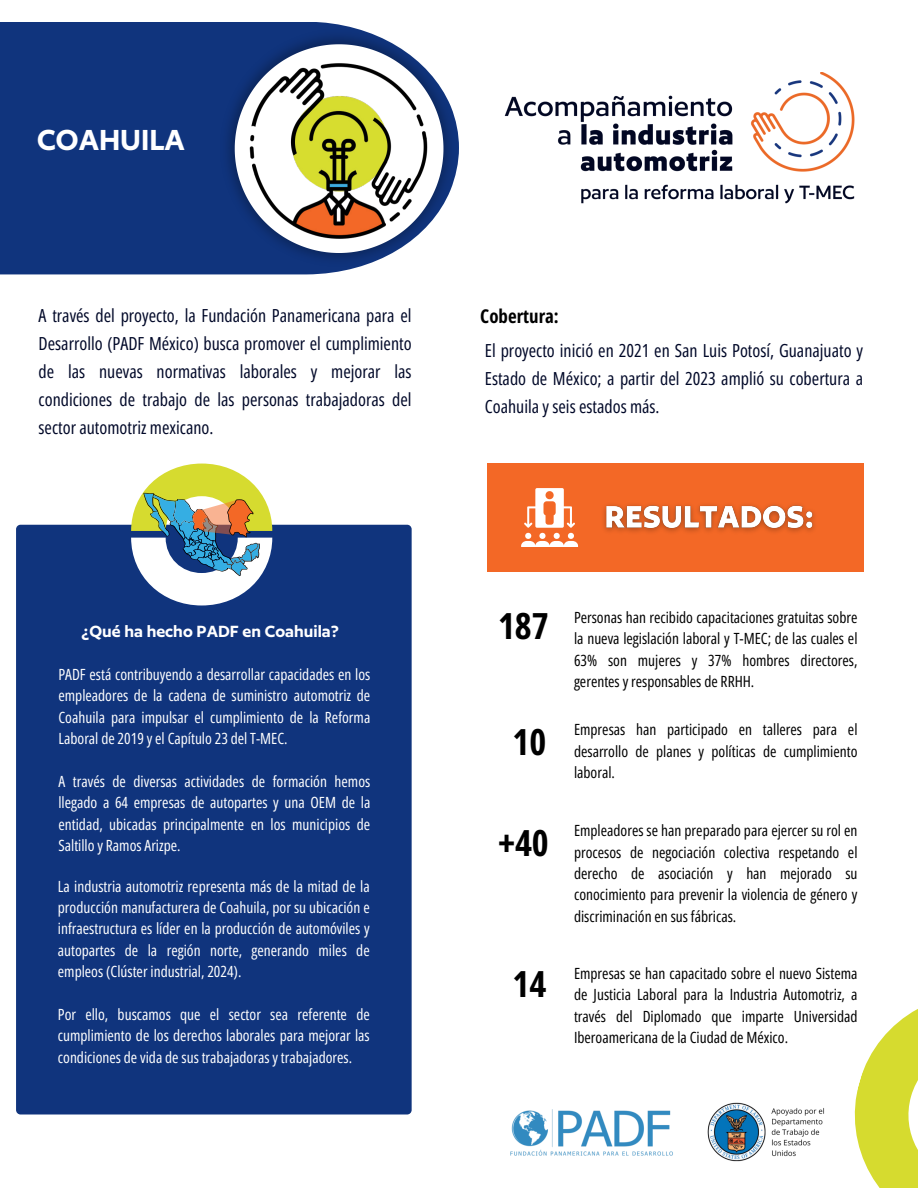
<style>
.page{position:relative;width:918px;height:1188px;background:#fff}
.page>*{position:absolute;margin:0;border:0;box-sizing:border-box;transform-origin:0 0}
.t1{font:700 36px "Open Sans Condensed";color:#000}
.t2{font:600 33.75px "Author";color:#fff}
.t3{font:600 18.9px "Author";color:#fff}
.t4{font:700 18.9px "Open Sans Condensed";color:#000}
.t5{font:18px/28.2px "Open Sans Condensed";color:#000828;text-align:justify}
.t6{font:15.45px/21.3px "Open Sans Condensed";color:#fff;text-align:justify}
.t7{font:15.45px/21.3px "Open Sans Condensed";color:#000;text-align:justify}
</style>
<div class="page">
<div style="left:16px;top:525px;width:396px;height:590px;background:#10347d;border-radius:5px"></div>
<svg style="left:854px;top:1009px;width:64px;height:179px"></svg>
<div style="left:0;top:22px;width:459px;height:252px;background:#10347d"></div>
<img style="left:219px;top:29px;width:239px;height:238px">
<svg style="left:235px;top:44px;width:208px;height:209px"></svg>
<img style="left:504px;top:72px;width:351px;height:132px">
<img style="left:707px;top:1102px;width:118px;height:60px">
<img style="left:511px;top:1109px;width:162px;height:47px">
<div style="left:487px;top:464px;width:376px;height:108px;background:#f36826"></div>
<svg style="left:521px;top:488px;width:57px;height:59px"></svg>
<img style="left:245px;top:57px;width:188px;height:187px">
<svg style="left:131px;top:464px;width:141px;height:141px"></svg>
<img style="left:603px;top:504px;width:212px;height:29px">
<h2 class="t2" style="left:37px;top:123px;width:149px">COAHUILA</h2>
<p class="t5" style="left:39px;top:301px;width:375px">A través del proyecto, la Fundación Panamericana para el Desarrollo (PADF México) busca promover el cumplimiento de las nuevas normativas laborales y mejorar las condiciones de trabajo de las personas trabajadoras del sector automotriz mexicano.</p>
<p class="t4" style="left:480px;top:303px;width:80px">Cobertura:</p>
<p class="t5" style="left:485px;top:336px;width:380px">El proyecto inició en 2021 en San Luis Potosí, Guanajuato y Estado de México; a partir del 2023 amplió su cobertura a Coahuila y seis estados más.</p>
<p class="t3" style="left:81px;top:622px;width:259px">¿Qué ha hecho PADF en Coahuila?</p>
<p class="t6" style="left:58px;top:663px;width:313px">PADF está contribuyendo a desarrollar capacidades en los empleadores de la cadena de suministro automotriz de Coahuila para impulsar el cumplimiento de la Reforma Laboral de 2019 y el Capítulo 23 del T-MEC.</p>
<p class="t6" style="left:58px;top:770px;width:313px">A través de diversas actividades de formación hemos llegado a 64 empresas de autopartes y una OEM de la entidad, ubicadas principalmente en los municipios de Saltillo y Ramos Arizpe.</p>
<p class="t6" style="left:58px;top:875px;width:313px">La industria automotriz representa más de la mitad de la producción manufacturera de Coahuila, por su ubicación e infraestructura es líder en la producción de automóviles y autopartes de la región norte, generando miles de empleos (Clúster industrial, 2024).</p>
<p class="t6" style="left:58px;top:1003px;width:313px">Por ello, buscamos que el sector sea referente de cumplimiento de los derechos laborales para mejorar las condiciones de vida de sus trabajadoras y trabajadores.</p>
<h1 class="t1" style="left:498px;top:600px;width:52px">187</h1>
<h1 class="t1" style="left:513px;top:715px;width:35px">10</h1>
<p class="t7" style="left:574px;top:606px;width:285px">Personas han recibido capacitaciones gratuitas sobre la nueva legislación laboral y T-MEC; de las cuales el 63% son mujeres y 37% hombres directores, gerentes y responsables de RRHH.</p>
<p class="t7" style="left:574px;top:719px;width:285px">Empresas han participado en talleres para el desarrollo de planes y políticas de cumplimiento laboral.</p>
<h1 class="t1" style="left:498px;top:816px;width:52px">+40</h1>
<p class="t7" style="left:574px;top:820px;width:285px">Empleadores se han preparado para ejercer su rol en procesos de negociación colectiva respetando el derecho de asociación y han mejorado su conocimiento para prevenir la violencia de género y discriminación en sus fábricas.</p>
<h1 class="t1" style="left:513px;top:958px;width:35px">14</h1>
<p class="t7" style="left:574px;top:962px;width:285px">Empresas se han capacitado sobre el nuevo Sistema de Justicia Laboral para la Industria Automotriz, a través del Diplomado que imparte Universidad Iberoamericana de la Ciudad de México.</p>
</div>
